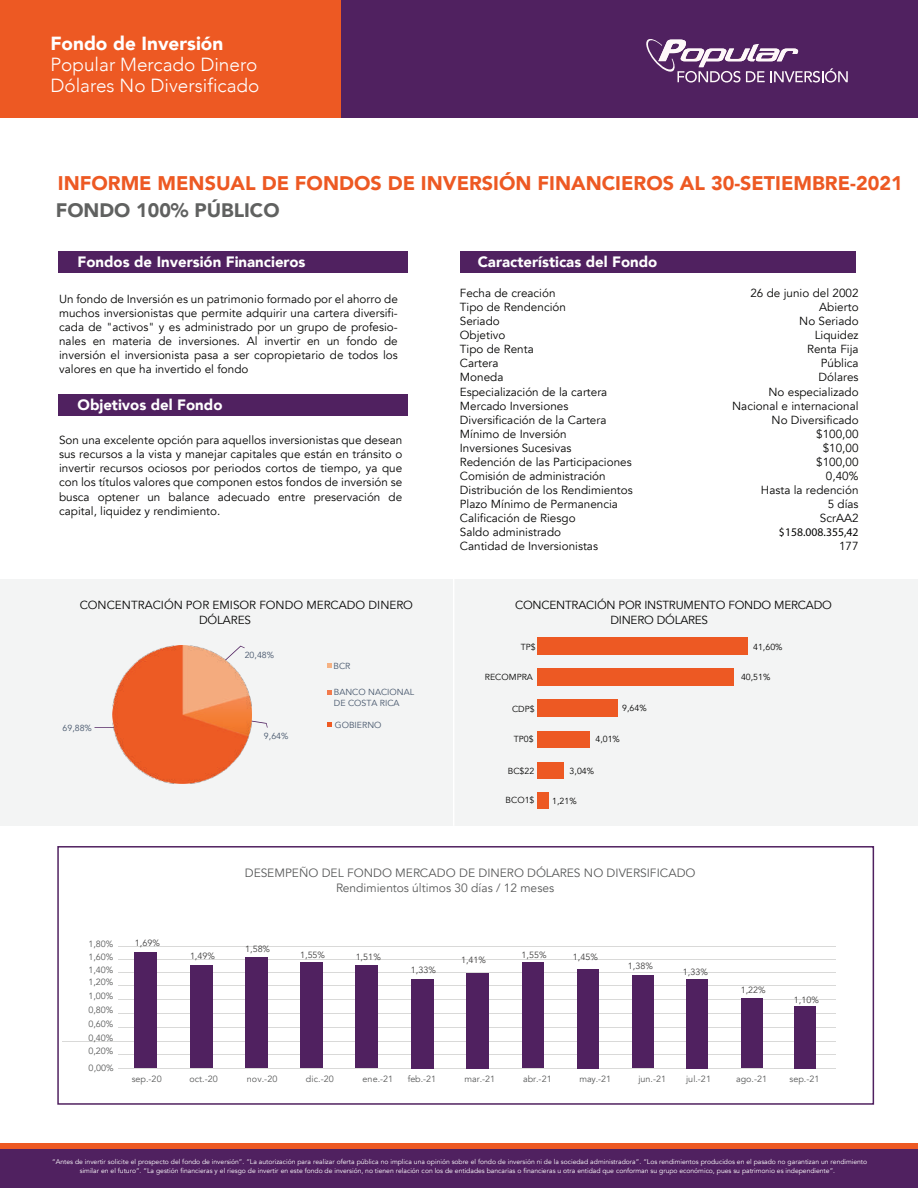
<style>
.page{position:relative;width:918px;height:1188px;background:#fff}
.page>*{position:absolute;margin:0;border:0;box-sizing:border-box;transform-origin:0 0}
.t1{font:900 19.8px "Avenir";color:#ed5923}
.t2{font:900 19.5px "Avenir";color:#606160}
.t3{font:300 18.9px/21px "Avenir";color:#fff}
.t4{font:900 18.9px "Avenir";color:#fff}
.t5{font:900 15px "Avenir";color:#fff}
.t6{font:12px/14.5px "Avenir";color:#595a5a}
.t7{font:11.7px/14.1px "Avenir";color:#050504}
.t8{font:11.7px/14.2px "Avenir";letter-spacing:-.02em;color:#050504}
.t9{font:11.7px "Myriad Pro";color:#050504}
.t10{font:9px "Avenir";color:#595a5a}
.t11{font:9px "Avenir";letter-spacing:.005em;color:#414040}
.t12{font:8.85px "Avenir";letter-spacing:.005em;color:#050504}
.t13{font:8.85px/10.5px "Avenir";color:#44546a}
.t14{font:6.9px/9.1px "Avenir";letter-spacing:-.005em;color:#fff}
</style>
<div class="page">
<div style="left:0;top:579px;width:918px;height:247px;background:#f3f4f4"></div>
<div style="left:537px;top:731px;width:53px;height:17px;background:#ed5923"></div>
<div style="left:537px;top:700px;width:81px;height:17px;background:#ed5923"></div>
<div style="left:537px;top:669px;width:197px;height:17px;background:#ed5923"></div>
<svg style="left:251px;top:717px;width:17px;height:11px"></svg>
<svg style="left:95px;top:727px;width:18px;height:1px"></svg>
<svg style="left:327px;top:690px;width:4px;height:5px"></svg>
<svg style="left:327px;top:723px;width:4px;height:4px"></svg>
<hr style="left:118px;top:999px;width:718px;height:1px;background:#d9d9d8">
<hr style="left:118px;top:1013px;width:718px;height:1px;background:#d9d9d8">
<hr style="left:118px;top:1027px;width:718px;height:1px;background:#d9d9d8">
<hr style="left:63px;top:1041px;width:773px;height:1px;background:#d9d9d8">
<hr style="left:118px;top:1054px;width:718px;height:1px;background:#d9d9d8">
<hr style="left:118px;top:1068px;width:718px;height:1px;background:#d9d9d8">
<div style="left:57px;top:846px;width:817px;height:259px;border:2px solid #502160"></div>
<div style="left:58px;top:251px;width:349px;height:22px;background:#502160"></div>
<div style="left:58px;top:394px;width:349px;height:22px;background:#502160"></div>
<div style="left:460px;top:251px;width:396px;height:22px;background:#502160"></div>
<hr style="left:453px;top:579px;width:1px;height:247px;background:#fff">
<div style="left:537px;top:638px;width:211px;height:17px;background:#ed5923"></div>
<hr style="left:118px;top:985px;width:718px;height:1px;background:#d9d9d8">
<hr style="left:118px;top:972px;width:718px;height:1px;background:#d9d9d8">
<hr style="left:118px;top:959px;width:718px;height:1px;background:#d9d9d8">
<hr style="left:118px;top:946px;width:718px;height:1px;background:#d9d9d8">
<div style="left:0;top:1143px;width:918px;height:45px;background:#ed5923"></div>
<div style="left:0;top:1149px;width:918px;height:39px;background:#502160"></div>
<div style="left:0;top:0;width:918px;height:117px;background:#502160"></div>
<div style="left:0;top:0;width:341px;height:117px;background:#ed5923"></div>
<svg style="left:646px;top:39px;width:202px;height:44px"></svg>
<div style="left:135px;top:952px;width:22px;height:116px;background:#502160"></div>
<div style="left:190px;top:966px;width:22px;height:102px;background:#502160"></div>
<div style="left:245px;top:958px;width:22px;height:110px;background:#502160"></div>
<div style="left:301px;top:963px;width:22px;height:105px;background:#502160"></div>
<div style="left:356px;top:966px;width:22px;height:102px;background:#502160"></div>
<div style="left:411px;top:979px;width:22px;height:89px;background:#502160"></div>
<div style="left:466px;top:973px;width:22px;height:95px;background:#502160"></div>
<div style="left:522px;top:963px;width:22px;height:105px;background:#502160"></div>
<div style="left:577px;top:969px;width:22px;height:99px;background:#502160"></div>
<div style="left:632px;top:975px;width:22px;height:93px;background:#502160"></div>
<div style="left:686px;top:979px;width:22px;height:89px;background:#502160"></div>
<div style="left:537px;top:762px;width:27px;height:17px;background:#ed5923"></div>
<div style="left:537px;top:792px;width:11px;height:17px;background:#ed5923"></div>
<div style="left:741px;top:998px;width:22px;height:70px;background:#502160"></div>
<img style="left:113px;top:646px;width:138px;height:138px">
<svg style="left:327px;top:663px;width:5px;height:5px"></svg>
<div style="left:794px;top:1006px;width:22px;height:63px;background:#502160"></div>
<h3 class="t4" style="left:50px;top:27px;width:175px">Fondo de Inversión</h3>
<h3 class="t3" style="left:50px;top:54px;width:211px">Popular Mercado Dinero<br>Dólares No Diversificado</h3>
<h1 class="t1" style="left:58px;top:166px;width:846px">INFORME MENSUAL DE FONDOS DE INVERSIÓN FINANCIEROS AL 30-SETIEMBRE-2021</h1>
<h2 class="t2" style="left:56px;top:194px;width:225px">FONDO 100% PÚBLICO</h2>
<p class="t5" style="left:78px;top:249px;width:230px">Fondos de Inversión Financieros</p>
<p class="t5" style="left:478px;top:249px;width:181px">Características del Fondo</p>
<p class="t7" style="left:59px;top:292px;width:340px;text-align:justify">Un fondo de Inversión es un patrimonio formado por el ahorro de muchos inversionistas que permite adquirir una cartera diversifi&shy;cada de "activos" y es administrado por un grupo de profesio&shy;nales en materia de inversiones. Al invertir en un fondo de inversión el inversionista pasa a ser copropietario de todos los valores en que ha invertido el fondo</p>
<p class="t7" style="left:460px;top:286px;width:174px">Fecha de creación<br>Tipo de Rendención<br>Seriado<br>Objetivo<br>Tipo de Renta<br>Cartera<br>Moneda<br>Especialización de la cartera<br>Mercado Inversiones<br>Diversificación de la Cartera<br>Mínimo de Inversión<br>Inversiones Sucesivas<br>Redención de las Participaciones<br>Comisión de administración<br>Distribución de los Rendimientos<br>Plazo Mínimo de Permanencia<br>Calificación de Riesgo<br>Saldo administrado<br>Cantidad de Inversionistas</p>
<p class="t7" style="left:732px;top:286px;width:128px;text-align:right">26 de junio del 2002<br>Abierto<br>No Seriado<br>Liquidez<br>Renta Fija<br>Pública<br>Dólares<br>No especializado<br>Nacional e internacional<br>No Diversificado $100,00<br>$10,00<br>$100,00<br>0,40%<br>Hasta la redención<br>5 días<br>ScrAA2</p>
<p class="t5" style="left:78px;top:392px;width:146px">Objetivos del Fondo</p>
<p class="t7" style="left:59px;top:433px;width:345px;text-align:justify">Son una excelente opción para aquellos inversionistas que desean sus recursos a la vista y manejar capitales que están en tránsito o invertir recursos ociosos por periodos cortos de tiempo, ya que con los títulos valores que componen estos fondos de inversión se busca optener un balance adecuado entre preservación de capital, liquidez y rendimiento.</p>
<p class="t9" style="left:779px;top:525px;width:81px">$158.008.355,42</p>
<p class="t7" style="left:839px;top:539px;width:21px">177</p>
<p class="t7" style="left:199px;top:598px;width:215px;text-indent:-119px">CONCENTRACIÓN POR EMISOR FONDO MERCADO DINERO<br>DÓLARES</p>
<p class="t13" style="left:63px;top:723px;width:31px">69,88%</p>
<p class="t13" style="left:245px;top:650px;width:31px">20,48%</p>
<p class="t13" style="left:264px;top:731px;width:26px">9,64%</p>
<p class="t13" style="left:334px;top:661px;width:18px">BCR</p>
<p class="t13" style="left:334px;top:687px;width:82px">BANCO NACIONAL<br>DE COSTA RICA</p>
<p class="t13" style="left:335px;top:720px;width:48px">GOBIERNO</p>
<p class="t8" style="left:610px;top:598px;width:223px;text-indent:-95px">CONCENTRACIÓN POR INSTRUMENTO FONDO MERCADO<br>DINERO DÓLARES</p>
<p class="t12" style="left:521px;top:641px;width:16px">TP$</p>
<p class="t12" style="left:485px;top:671px;width:50px">RECOMPRA</p>
<p class="t12" style="left:512px;top:704px;width:24px">CDP$</p>
<p class="t12" style="left:514px;top:734px;width:21px">TP0$</p>
<p class="t12" style="left:622px;top:703px;width:26px">9,64%</p>
<p class="t12" style="left:595px;top:734px;width:26px">4,01%</p>
<p class="t12" style="left:508px;top:766px;width:28px">BC$22</p>
<p class="t12" style="left:570px;top:766px;width:26px">3,04%</p>
<p class="t12" style="left:552px;top:796px;width:26px">1,21%</p>
<p class="t12" style="left:506px;top:794px;width:30px">BCO1$</p>
<p class="t12" style="left:753px;top:642px;width:31px">41,60%</p>
<p class="t12" style="left:741px;top:671px;width:31px">40,51%</p>
<p class="t10" style="left:88px;top:938px;width:26px">1,80%</p>
<p class="t10" style="left:88px;top:952px;width:26px">1,60%</p>
<p class="t10" style="left:88px;top:965px;width:26px">1,40%</p>
<p class="t10" style="left:88px;top:977px;width:26px">1,20%</p>
<p class="t10" style="left:88px;top:991px;width:26px">1,00%</p>
<p class="t10" style="left:88px;top:1004px;width:27px">0,80%</p>
<p class="t10" style="left:88px;top:1018px;width:27px">0,60%</p>
<p class="t10" style="left:88px;top:1032px;width:27px">0,40%</p>
<p class="t10" style="left:88px;top:1046px;width:27px">0,20%</p>
<p class="t10" style="left:89px;top:1062px;width:26px">0,00%</p>
<p class="t11" style="left:135px;top:937px;width:27px">1,69%</p>
<p class="t11" style="left:190px;top:951px;width:26px">1,49%</p>
<p class="t6" style="left:336px;top:866px;width:361px;text-indent:-91px">DESEMPEÑO DEL FONDO MERCADO DE DINERO DÓLARES NO DIVERSIFICADO<br>Rendimientos últimos 30 días / 12 meses</p>
<p class="t11" style="left:245px;top:944px;width:26px">1,58%</p>
<p class="t11" style="left:300px;top:949px;width:26px">1,55%</p>
<p class="t11" style="left:522px;top:949px;width:27px">1,55%</p>
<p class="t11" style="left:356px;top:952px;width:27px">1,51%</p>
<p class="t11" style="left:573px;top:951px;width:27px">1,45%</p>
<p class="t11" style="left:461px;top:954px;width:27px">1,41%</p>
<p class="t11" style="left:411px;top:964px;width:27px">1,33%</p>
<p class="t11" style="left:628px;top:961px;width:27px">1,38%</p>
<p class="t11" style="left:683px;top:967px;width:27px">1,33%</p>
<p class="t11" style="left:741px;top:984px;width:27px">1,22%</p>
<p class="t11" style="left:794px;top:994px;width:27px">1,10%</p>
<p class="t10" style="left:132px;top:1074px;width:31px">sep.-20</p>
<p class="t10" style="left:190px;top:1074px;width:30px">oct.-20</p>
<p class="t10" style="left:247px;top:1074px;width:32px">nov.-20</p>
<p class="t10" style="left:306px;top:1074px;width:29px">dic.-20</p>
<p class="t10" style="left:363px;top:1074px;width:32px">ene.-21</p>
<p class="t10" style="left:408px;top:1074px;width:30px">feb.-21</p>
<p class="t10" style="left:465px;top:1074px;width:32px">mar.-21</p>
<p class="t10" style="left:523px;top:1074px;width:30px">abr.-21</p>
<p class="t10" style="left:579px;top:1074px;width:33px">may.-21</p>
<p class="t10" style="left:638px;top:1074px;width:29px">jun.-21</p>
<p class="t10" style="left:686px;top:1074px;width:26px">jul.-21</p>
<p class="t10" style="left:736px;top:1074px;width:33px">ago.-21</p>
<p class="t10" style="left:790px;top:1074px;width:31px">sep.-21</p>
<p class="t14" style="left:80px;top:1157px;width:789px;text-indent:-28px">“Antes de invertir solicite el prospecto del fondo de inversión”. “La autorización para realizar oferta pública no implica una opinión sobre el fondo de inversión ni de la sociedad administradora”. “Los rendimientos producidos en el pasado no garantizan un rendimiento similar en el futuro”. “La gestión financieras y el riesgo de invertir en este fondo de inversión, no tienen relación con los de entidades bancarias o financieras u otra entidad que conforman su grupo económico, pues su patrimonio es independiente”.</p>
</div>
